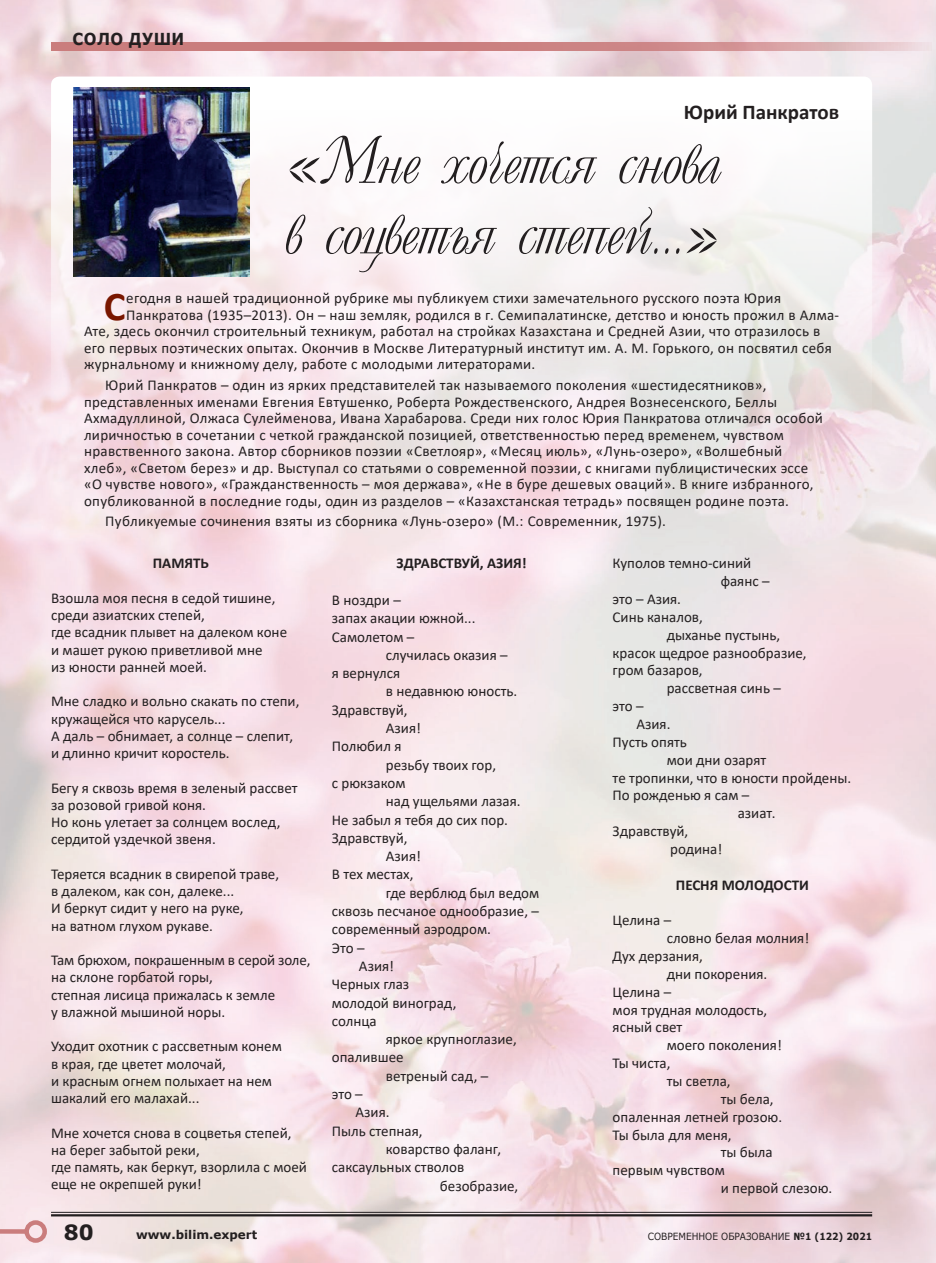
<style>
.page{position:relative;width:936px;height:1263px;background:#fff}
.page>*{position:absolute;margin:0;border:0;box-sizing:border-box;transform-origin:0 0}
.t1{font:67.5px/70.5px "Decor Classic.kz";letter-spacing:-.01em;color:#231f20}
.t2{font:700 40.95px "Calibri";color:#791600}
.t3{font:700 21px "Calibri";color:#231f20}
.t4{font:700 21px "Verdana";color:#231f20}
.t5{font:700 16.5px "Verdana";letter-spacing:.035em;color:#231f20;scale:.91 1}
.t6{font:15px/17.2px "Calibri";color:#231f20}
.t7{font:15px/16.5px "Calibri";letter-spacing:.02em;color:#231f20}
.t8{font:700 15px "Calibri";color:#231f20}
.t9{font:700 12px "Verdana";color:#231f20}
.t10{font:9.9px "Verdana";color:#231f20;scale:.91 1}
.s1{font-weight:700}
</style>
<div class="page">
<svg style="left:51px;top:77px;width:821px;height:374px"></svg>
<img style="left:73px;top:87px;width:176px;height:190px">
<hr style="left:51px;top:1212px;width:821px;height:1px;background:#231f20">
<hr style="left:51px;top:1214px;width:821px;height:2px;background:#231f20">
<svg style="left:51px;top:43px;width:880px;height:8px;fill:#cb8080"></svg>
<div style="left:0;top:1229px;width:27px;height:5px;background:#ca7d7d"></div>
<div style="left:24px;top:1220px;width:23px;height:23px;border:4px solid #ca7d7d;border-radius:50%"></div>
<p class="t5" style="left:73px;top:27px;width:124px">СОЛО ДУШИ</p>
<h3 class="t3" style="left:683px;top:97px;width:157px">Юрий Панкратов</h3>
<h1 class="t1" style="left:284px;top:127px;width:439px">«Мне хочется снова в соцветья степей…»</h1>
<h2 class="t2" style="left:104px;top:277px;width:23px">С</h2>
<p class="t7" style="left:126px;top:290px;width:656px">егодня в нашей традиционной рубрике мы публикуем стихи замечательного русского поэта Юрия</p>
<p class="t7" style="left:126px;top:306px;width:714px">Панкратова (1935–2013). Он – наш земляк, родился в г. Семипалатинске, детство и юность прожил в Алма-</p>
<p class="t7" style="left:84px;top:323px;width:737px">Ате, здесь окончил строительный техникум, работал на стройках Казахстана и Средней Азии, что отразилось в</p>
<p class="t7" style="left:84px;top:339px;width:749px">его первых поэтических опытах. Окончив в Москве Литературный институт им. А. М. Горького, он посвятил себя</p>
<p class="t7" style="left:84px;top:356px;width:453px">журнальному и книжному делу, работе с молодыми литераторами.</p>
<p class="t7" style="left:84px;top:376px;width:740px;text-indent:21px">Юрий Панкратов – один из ярких представителей так называемого поколения «шестидесятников», представленных именами Евгения Евтушенко, Роберта Рождественского, Андрея Вознесенского, Беллы Ахмадуллиной, Олжаса Сулейменова, Ивана Харабарова. Среди них голос Юрия Панкратова отличался особой лиричностью в сочетании с четкой гражданской позицией, ответственностью перед временем, чувством нравственного закона. Автор сборников поэзии «Светлояр», «Месяц июль», «Лунь-озеро», «Волшебный хлеб», «Светом берез» и др. Выступал со статьями о современной поэзии, с книгами публицистических эссе «О чувстве нового», «Гражданственность – моя держава», «Не в буре дешевых оваций». В книге избранного, опубликованной в последние годы, один из разделов – «Казахстанская тетрадь» посвящен родине поэта.</p>
<p class="t7" style="left:105px;top:513px;width:562px">Публикуемые сочинения взяты из сборника «Лунь-озеро» (М.: Современник, 1975).</p>
<p class="t8" style="left:153px;top:553px;width:57px">ПАМЯТЬ</p>
<p class="t6" style="left:51px;top:589px;width:237px">Взошла моя песня в седой тишине, среди азиатских степей,<br>где всадник плывет на далеком коне и машет рукою приветливой мне<br>из юности ранней моей.</p>
<p class="t6" style="left:51px;top:692px;width:250px">Мне сладко и вольно скакать по степи, кружащейся что карусель...<br>А даль – обнимает, а солнце – слепит, и длинно кричит коростель.</p>
<p class="t6" style="left:51px;top:779px;width:248px">Бегу я сквозь время в зеленый рассвет за розовой гривой коня.<br>Но конь улетает за солнцем вослед, сердитой уздечкой звеня.</p>
<p class="t6" style="left:51px;top:865px;width:229px">Теряется всадник в свирепой траве, в далеком, как сон, далеке...<br>И беркут сидит у него на руке,<br>на ватном глухом рукаве.</p>
<p class="t6" style="left:51px;top:951px;width:261px">Там брюхом, покрашенным в серой золе, на склоне горбатой горы,<br>степная лисица прижалась к земле<br>у влажной мышиной норы.</p>
<p class="t6" style="left:51px;top:1037px;width:232px">Уходит охотник с рассветным конем в края, где цветет молочай,<br>и красным огнем полыхает на нем шакалий его малахай...</p>
<p class="t6" style="left:51px;top:1124px;width:257px">Мне хочется снова в соцветья степей, на берег забытой реки,<br>где память, как беркут, взорлила с моей еще не окрепшей руки!</p>
<p class="t8" style="left:396px;top:553px;width:132px">ЗДРАВСТВУЙ, АЗИЯ!</p>
<p class="t6" style="left:332px;top:590px;width:145px;line-height:18.3px">В ноздри –<br>запах акации южной...<br>Самолетом –</p>
<p class="t6" style="left:332px;top:645px;width:177px;line-height:18.3px;text-indent:54px">случилась оказия – я вернулся</p>
<p class="t6" style="left:386px;top:682px;width:133px">в недавнюю юность.</p>
<p class="t6" style="left:332px;top:701px;width:77px">Здравствуй,</p>
<p class="t6" style="left:386px;top:719px;width:37px">Азия!</p>
<p class="t6" style="left:332px;top:737px;width:71px">Полюбил я</p>
<p class="t6" style="left:386px;top:756px;width:112px">резьбу твоих гор,</p>
<p class="t6" style="left:332px;top:774px;width:75px">с рюкзаком</p>
<p class="t6" style="left:386px;top:792px;width:136px">над ущельями лазая.</p>
<p class="t6" style="left:332px;top:810px;width:178px">Не забыл я тебя до сих пор.</p>
<p class="t6" style="left:332px;top:829px;width:77px">Здравствуй,</p>
<p class="t6" style="left:386px;top:847px;width:37px">Азия!</p>
<p class="t6" style="left:332px;top:865px;width:83px">В тех местах,</p>
<p class="t6" style="left:386px;top:884px;width:155px">где верблюд был ведом</p>
<p class="t6" style="left:332px;top:902px;width:209px">сквозь песчаное однообразие, –</p>
<p class="t6" style="left:332px;top:920px;width:161px">современный аэродром.</p>
<p class="t6" style="left:332px;top:939px;width:34px">Это –</p>
<p class="t6" style="left:359px;top:957px;width:37px">Азия!</p>
<p class="t6" style="left:332px;top:975px;width:79px">Черных глаз</p>
<p class="t6" style="left:332px;top:993px;width:126px">молодой виноград,</p>
<p class="t6" style="left:332px;top:1012px;width:46px">солнца</p>
<p class="t6" style="left:386px;top:1030px;width:132px">яркое крупноглазие,</p>
<p class="t6" style="left:332px;top:1048px;width:73px">опалившее</p>
<p class="t6" style="left:386px;top:1067px;width:104px">ветреный сад, –</p>
<p class="t6" style="left:332px;top:1085px;width:32px">это –</p>
<p class="t6" style="left:355px;top:1103px;width:36px">Азия.</p>
<p class="t6" style="left:332px;top:1122px;width:92px">Пыль степная,</p>
<p class="t6" style="left:386px;top:1140px;width:117px">коварство фаланг,</p>
<p class="t6" style="left:332px;top:1158px;width:134px">саксаульных стволов</p>
<p class="t6" style="left:440px;top:1176px;width:80px">безобразие,</p>
<p class="t6" style="left:612px;top:554px;width:140px">Куполов темно-синий</p>
<p class="t6" style="left:720px;top:572px;width:50px">фаянс –</p>
<p class="t6" style="left:612px;top:590px;width:70px">это – Азия.</p>
<p class="t6" style="left:612px;top:608px;width:92px">Синь каналов,</p>
<p class="t6" style="left:666px;top:626px;width:115px">дыханье пустынь,</p>
<p class="t6" style="left:612px;top:644px;width:195px">красок щедрое разнообразие,</p>
<p class="t6" style="left:612px;top:661px;width:91px">гром базаров,</p>
<p class="t6" style="left:666px;top:679px;width:116px">рассветная синь –</p>
<p class="t6" style="left:612px;top:697px;width:32px">это –</p>
<p class="t6" style="left:636px;top:715px;width:36px">Азия.</p>
<p class="t6" style="left:612px;top:733px;width:76px">Пусть опять</p>
<p class="t6" style="left:666px;top:751px;width:101px">мои дни озарят</p>
<p class="t6" style="left:612px;top:768px;width:240px">те тропинки, что в юности пройдены.</p>
<p class="t6" style="left:612px;top:786px;width:138px">По рожденью я сам –</p>
<p class="t6" style="left:737px;top:804px;width:39px">азиат.</p>
<p class="t6" style="left:612px;top:822px;width:77px">Здравствуй,</p>
<p class="t6" style="left:670px;top:840px;width:53px">родина!</p>
<p class="t8" style="left:675px;top:874px;width:134px">ПЕСНЯ МОЛОДОСТИ</p>
<p class="t6" style="left:612px;top:911px;width:60px">Целина –</p>
<p class="t6" style="left:666px;top:929px;width:144px">словно белая молния!</p>
<p class="t6" style="left:612px;top:947px;width:92px">Дух дерзания,</p>
<p class="t6" style="left:666px;top:965px;width:102px">дни покорения.</p>
<p class="t6" style="left:612px;top:983px;width:60px">Целина –</p>
<p class="t6" style="left:612px;top:1001px;width:156px">моя трудная молодость,</p>
<p class="t6" style="left:612px;top:1018px;width:71px">ясный свет</p>
<p class="t6" style="left:666px;top:1036px;width:117px">моего поколения!</p>
<p class="t6" style="left:612px;top:1054px;width:59px">Ты чиста,</p>
<p class="t6" style="left:666px;top:1072px;width:65px">ты светла,</p>
<p class="t6" style="left:720px;top:1090px;width:54px">ты бела,</p>
<p class="t6" style="left:612px;top:1108px;width:171px">опаленная летней грозою.</p>
<p class="t6" style="left:612px;top:1125px;width:120px">Ты была для меня,</p>
<p class="t6" style="left:720px;top:1143px;width:54px">ты была</p>
<p class="t6" style="left:612px;top:1161px;width:114px">первым чувством</p>
<p class="t6" style="left:720px;top:1179px;width:113px">и первой слезою.</p>
<h3 class="t4" style="left:64px;top:1217px;width:31px">80</h3>
<p class="t9" style="left:136px;top:1226px;width:123px">www.bilim.expert</p>
<p class="t10" style="left:647px;top:1229px;width:248px">СОВРЕМЕННОЕ ОБРАЗОВАНИЕ <span class="s1">№1 (122) 2021</span></p>
</div>
